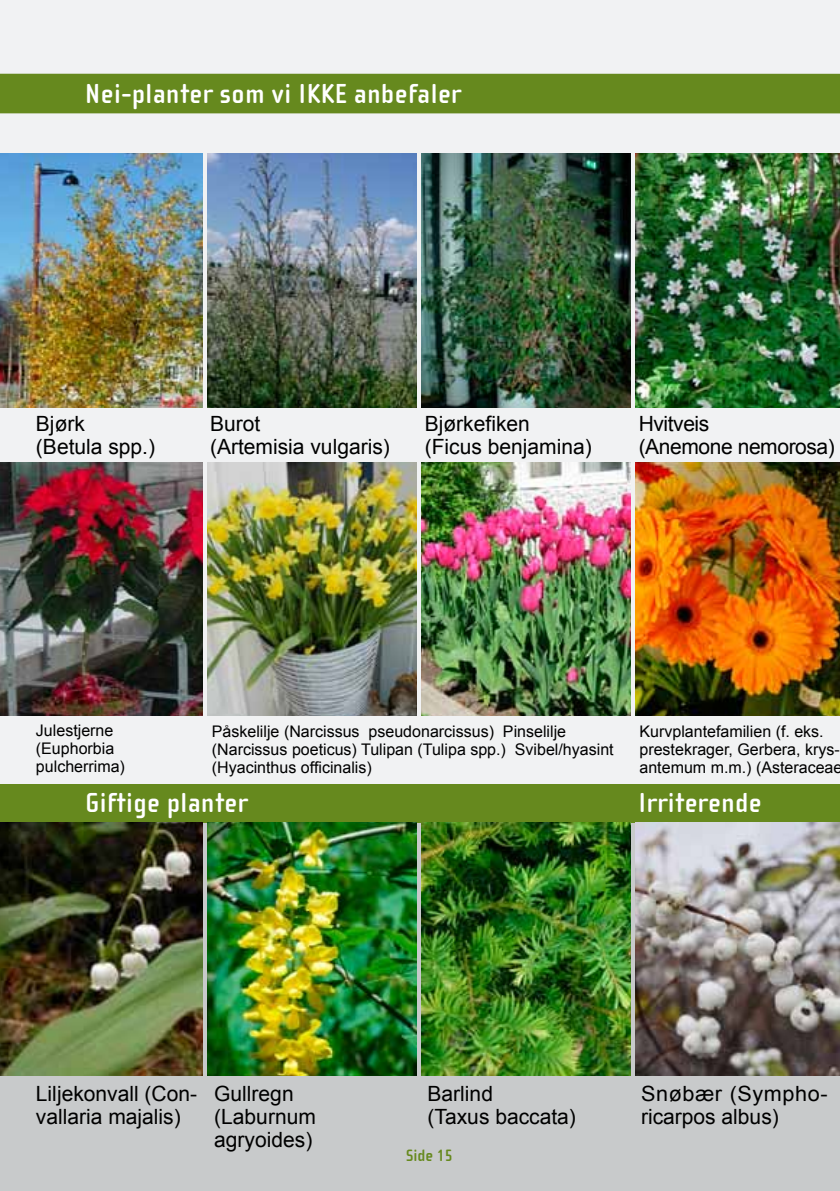
<style>
.page{position:relative;width:840px;height:1191px;background:#fff}
.page>*{position:absolute;margin:0;border:0;box-sizing:border-box;transform-origin:0 0}
.t1{font:700 28.2px "Cholla Sans";letter-spacing:.02em;color:#fff}
.t2{font:21px/23px "Arial";color:#000}
.t3{font:21px/23px "Arial";letter-spacing:-.02em;color:#000}
.t4{font:700 17px "Cholla Sans";color:#66891e}
.t5{font:16px/18px "Arial";color:#000}
</style>
<div class="page">
<div style="left:0;top:0;width:839px;height:1191px;background:#f1f2f3"></div>
<div style="left:0;top:784px;width:839px;height:407px;background:#c8cacb"></div>
<div style="left:0;top:784px;width:839px;height:38px;background:#66891e"></div>
<div style="left:0;top:74px;width:839px;height:39px;background:#66891e"></div>
<img style="left:0;top:154px;width:202px;height:253px">
<img style="left:207px;top:154px;width:209px;height:253px">
<img style="left:421px;top:154px;width:209px;height:253px">
<img style="left:635px;top:154px;width:204px;height:253px">
<img style="left:0;top:822px;width:202px;height:253px">
<img style="left:635px;top:462px;width:204px;height:253px">
<img style="left:207px;top:462px;width:209px;height:253px">
<img style="left:207px;top:822px;width:209px;height:253px">
<img style="left:421px;top:462px;width:209px;height:253px">
<img style="left:421px;top:822px;width:209px;height:253px">
<img style="left:634px;top:822px;width:205px;height:253px">
<img style="left:0;top:462px;width:202px;height:253px">
<h1 class="t1" style="left:85px;top:79px;width:377px">Nei-planter som vi ikke anbefaler</h1>
<h2 class="t2" style="left:36px;top:412px;width:121px">Bjørk (Betula spp.)</h2>
<h2 class="t2" style="left:210px;top:412px;width:181px">Burot<br>(Artemisia vulgaris)</h2>
<h2 class="t2" style="left:424px;top:412px;width:168px">Bjørkefiken (Ficus benjamina)</h2>
<h2 class="t3" style="left:638px;top:412px;width:197px">Hvitveis<br>(Anemone nemorosa)</h2>
<p class="t5" style="left:36px;top:721px;width:90px">Julestjerne (Euphorbia pulcherrima)</p>
<p class="t5" style="left:639px;top:723px;width:204px">Kurvplantefamilien (f. eks. prestekrager, Gerbera, krys&shy;antemum m.m.) (Asteraceae</p>
<p class="t5" style="left:212px;top:723px;width:403px">Påskelilje (Narcissus pseudonarcissus) Pinselilje (Narcissus poeticus) Tulipan (Tulipa spp.) Svibel/hyasint (Hyacinthus officinalis)</p>
<h1 class="t1" style="left:85px;top:787px;width:164px">Giftige planter</h1>
<h1 class="t1" style="left:638px;top:787px;width:124px">I rriterende</h1>
<h2 class="t2" style="left:36px;top:1082px;width:163px">Liljekonvall (Con&shy;vallaria majalis)</h2>
<h2 class="t2" style="left:214px;top:1082px;width:103px">Gullregn (Laburnum agryoides)</h2>
<h2 class="t2" style="left:427px;top:1082px;width:150px">Barlind<br>(Taxus baccata)</h2>
<h2 class="t2" style="left:640px;top:1082px;width:188px">Snøbær (Sympho&shy;ricarpos albus)</h2>
<p class="t4" style="left:406px;top:1146px;width:48px">Side 15</p>
</div>
